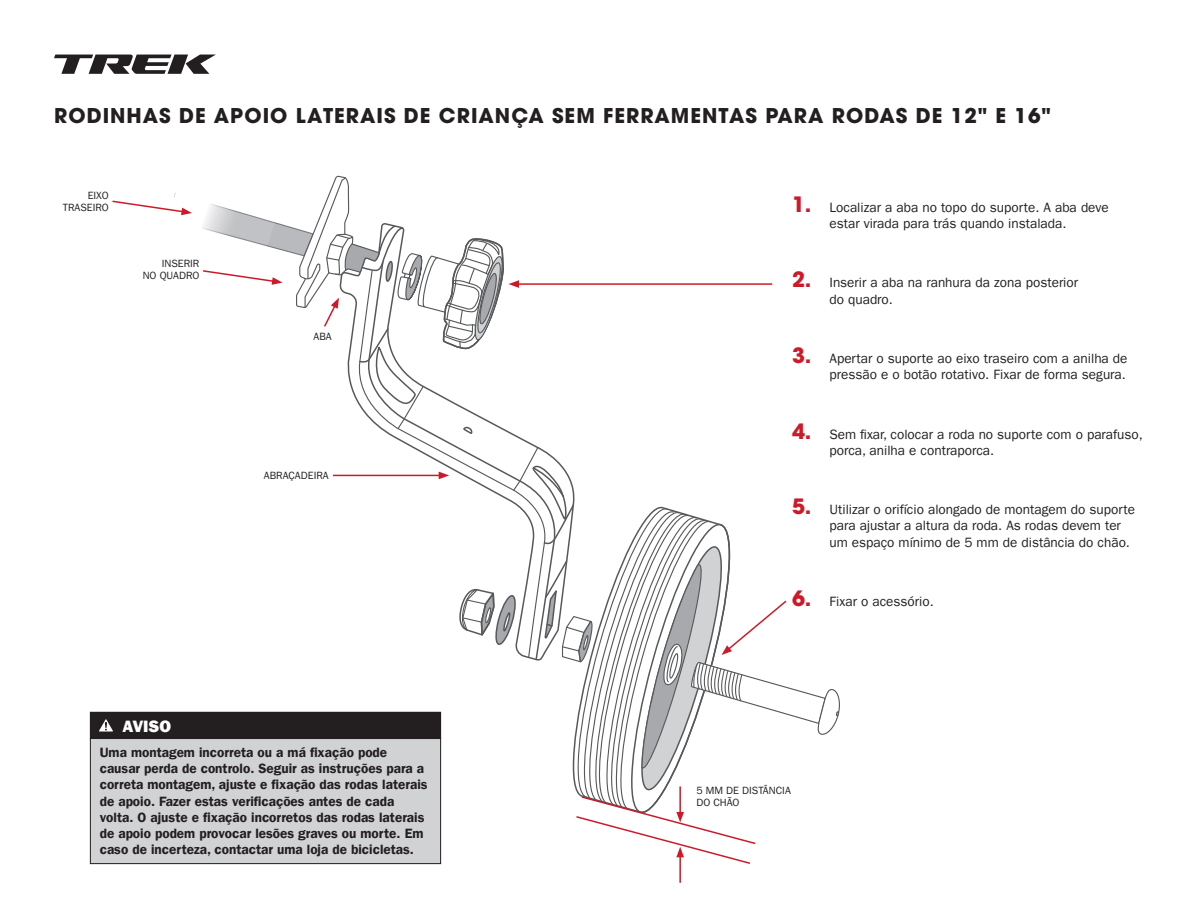
<style>
.page{position:relative;width:1188px;height:918px;background:#fff}
.page>*{position:absolute;margin:0;border:0;box-sizing:border-box;transform-origin:0 0}
.t1{font:700 20.25px "ITC Avant Garde Pro";letter-spacing:.05em;color:#231f20}
.Callout_CAPS{font:800 16.5px "Franklin Gothic LT Pro";color:#fff}
.List{font:13.5px/16.2px "Franklin Gothic LT Pro";color:#231f20}
.Table_Title{font:13.5px/16.2px "Franklin Gothic LT Pro Dm";color:#231f20}
.Callout_CAPS-2{font:10.5px/12px "Franklin Gothic LT Pro";color:#231f20;text-align:right}
.s1{font-family:"ITC Avant Garde Pro";font-weight:700;font-size:21px;color:#ce1929}
</style>
<div class="page">
<svg style="left:365px;top:435px;width:171px;height:45px"></svg>
<div style="left:90px;top:738px;width:351px;height:126px;background:#d1d2d4"></div>
<div style="left:90px;top:738px;width:351px;height:126px;border:1px solid #231f20"></div>
<div style="left:90px;top:712px;width:351px;height:27px;background:#231f20"></div>
<svg style="left:99px;top:719px;width:14px;height:13px"></svg>
<hr style="left:517px;top:283px;width:255px;height:2px;background:#ce1929">
<svg style="left:112px;top:175px;width:407px;height:260px"></svg>
<hr style="left:333px;top:475px;width:108px;height:1px;background:#ce1929">
<svg style="left:439px;top:472px;width:10px;height:7px"></svg>
<svg style="left:54px;top:55px;width:161px;height:19px"></svg>
<hr style="left:679px;top:855px;width:2px;height:28px;background:#ce1929">
<svg style="left:458px;top:446px;width:382px;height:419px"></svg>
<p class="t1" style="left:54px;top:102px;width:998px">RODINHAS DE APOIO LATERAIS DE CRIANÇA SEM FERRAMENTAS PARA RODAS DE 12" E 16"</p>
<p class="Callout_CAPS-2" style="left:63px;top:190px;width:48px">EIXO<br>TRASEIRO</p>
<p class="Callout_CAPS-2" style="left:143px;top:258px;width:58px">INSERIR<br>NO QUADRO</p>
<p class="Callout_CAPS-2" style="left:314px;top:330px;width:20px">ABA</p>
<p class="Callout_CAPS-2" style="left:264px;top:469px;width:66px">ABRAÇADEIRA</p>
<p class="Callout_CAPS" style="left:122px;top:716px;width:50px">AVISO</p>
<p class="Table_Title" style="left:100px;top:744px;width:329px">Uma montagem incorreta ou a má fixação pode causar perda de controlo. Seguir as instruções para a correta montagem, ajuste e fixação das rodas laterais de apoio. Fazer estas verificações antes de cada volta. O ajuste e fixação incorretos das rodas laterais de apoio podem provocar lesões graves ou morte. Em caso de incerteza, contactar uma loja de bicicletas.</p>
<p class="List" style="left:792px;top:199px;width:318px;text-align:center"><span class="s1">1.</span> Localizar a aba no topo do suporte. A aba deve estar virada para trás quando instalada.</p>
<p class="List" style="left:830px;top:275px;width:250px;text-indent:-38px"><span class="s1">2.</span> Inserir a aba na ranhura da zona posterior do quadro.</p>
<p class="List" style="left:792px;top:350px;width:337px;text-align:right"><span class="s1">3.</span> Apertar o suporte ao eixo traseiro com a anilha de pressão e o botão rotativo. Fixar de forma segura.</p>
<p class="List" style="left:830px;top:426px;width:315px;text-indent:-38px"><span class="s1">4.</span> Sem fixar, colocar a roda no suporte com o parafuso, porca, anilha e contraporca.</p>
<p class="List" style="left:830px;top:502px;width:307px;text-indent:-38px"><span class="s1">5.</span> Utilizar o orifício alongado de montagem do suporte para ajustar a altura da roda. As rodas devem ter um espaço mínimo de 5 mm de distância do chão.</p>
<p class="List" style="left:792px;top:593px;width:143px"><span class="s1">6.</span> Fixar o acessório.</p>
<p class="Callout_CAPS-2" style="left:696px;top:784px;width:96px;text-align:left">5 MM DE DISTÂNCIA<br>DO CHÃO</p>
</div>
